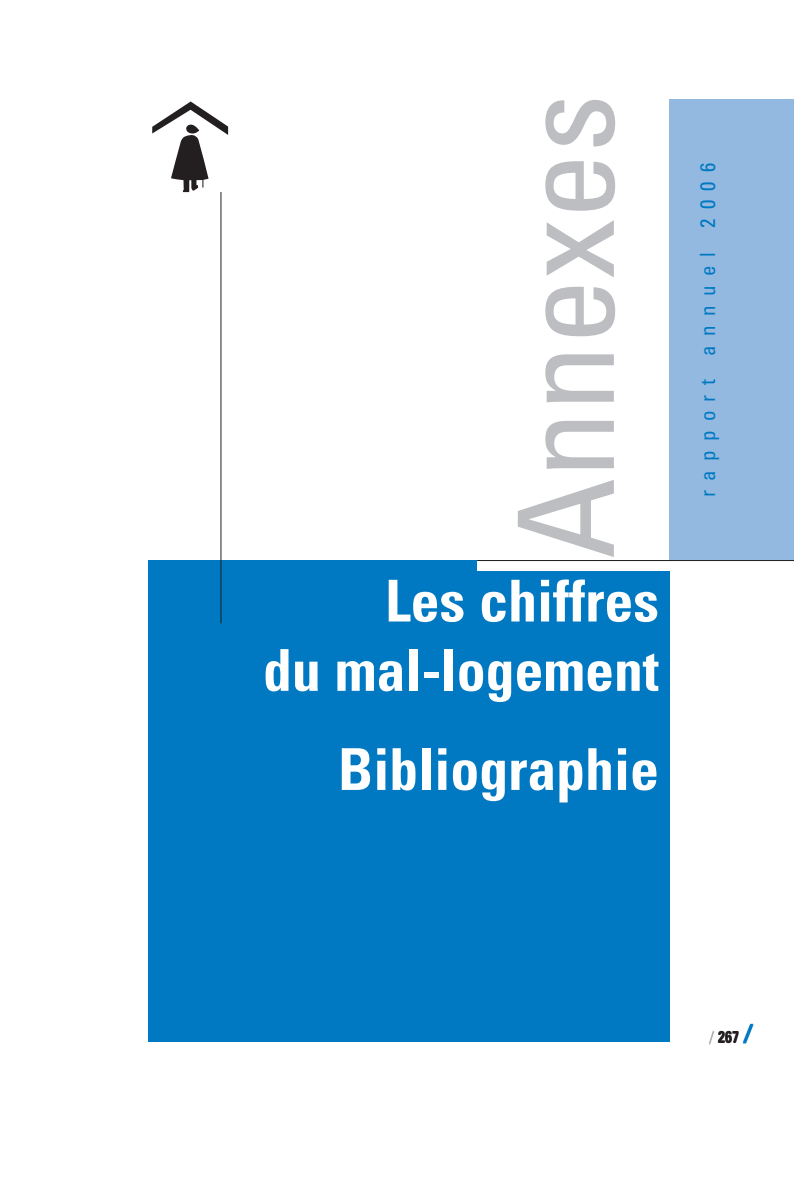
<style>
.page{position:relative;width:794px;height:1191px;background:#fff}
.page>*{position:absolute;margin:0;border:0;box-sizing:border-box;transform-origin:0 0}
.t1{font:condensed 133px "Univers";color:#bdbec1}
.t2{font:700 condensed 57.75px/69.3px "Univers";color:#fff;text-align:right}
.t3{font:condensed 21px "Univers";letter-spacing:.445em;color:#0079c2}
.t4{font:700 condensed 15.75px "Univers";color:#231f20}
.s1{font-weight:300;font-stretch:normal;color:#a8a9ad}
.s2{font-stretch:expanded;font-size:24.5px;color:#0079c2}
</style>
<div class="page">
<div style="left:148px;top:560px;width:521px;height:482px;background:#0079c2"></div>
<div style="left:669px;top:99px;width:124px;height:461px;background:#94b9e1"></div>
<svg style="left:152px;top:101px;width:76px;height:91px"></svg>
<div style="left:477px;top:560px;width:192px;height:10px;background:#fff"></div>
<hr style="left:221px;top:192px;width:1px;height:431px;background:#231f20">
<hr style="left:477px;top:560px;width:316px;height:1px;background:#231f20">
<h1 class="t1" style="left:518px;top:559px;width:467px;rotate:-90deg">Annexes</h1>
<p class="t2" style="left:263px;top:572px;width:397px">Les chiffres<br>du mal-logement</p>
<p class="t2" style="left:338px;top:740px;width:322px">Bibliographie</p>
<p class="t3" style="left:700px;top:497px;width:336px;rotate:-90deg">rapport annuel 2006</p>
<p class="t4" style="left:709px;top:1031px;width:46px"><span class="s1">/</span> 267 <span class="s2">/</span></p>
</div>
